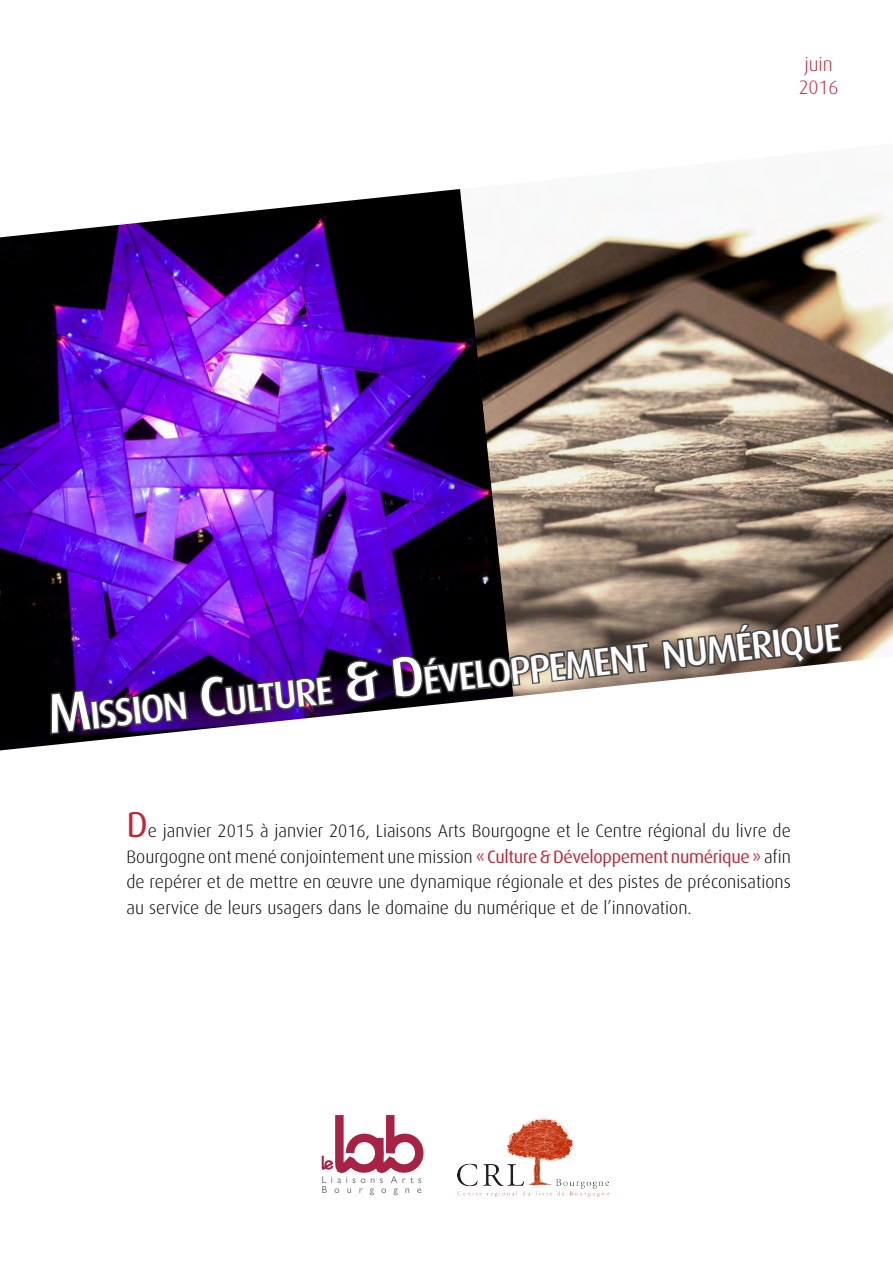
<style>
.page{position:relative;width:893px;height:1263px;background:#fff}
.page>*{position:absolute;margin:0;border:0;box-sizing:border-box;transform-origin:0 0}
.t1{font:500 38.85px "Dax";color:#fff}
.t2{font:300 19.5px/23.4px "Dax";color:#c0273b}
.t3{font:300 18px/25.5px "Dax";color:#000;text-align:justify}
.s1{font-size:55.5px}
.s2{font-weight:400;font-size:36px;color:#c0273b}
.s3{font-weight:400;color:#c0273b}
</style>
<div class="page">
<img style="left:0;top:189px;width:508px;height:561px">
<img style="left:460px;top:189px;width:433px;height:494px">
<svg style="left:321px;top:1115px;width:103px;height:80px"></svg>
<img style="left:458px;top:1117px;width:150px;height:80px">
<svg style="left:49px;top:688px;width:141px;height:50px;background:#36214d"></svg>
<img style="left:200px;top:673px;width:136px;height:45px">
<svg style="left:346px;top:660px;width:36px;height:43px;background:#21192b"></svg>
<svg style="left:390px;top:640px;width:261px;height:57px;background:#5c5255"></svg>
<svg style="left:660px;top:620px;width:184px;height:57px;background:#746961"></svg>
<p class="t2" style="left:799px;top:53px;width:41px">juin<br>2016</p>
<h1 class="t1" style="left:46px;top:698px;width:799px;rotate:-6deg"><span class="s1">M</span>ission <span class="s1">C</span>ulture <span class="s1">&amp; D</span>éveloppem ent num érique</h1>
<p class="t3" style="left:126px;top:819px;width:666px"><span class="s2">D</span>e janvier 2015 à janvier 2016, Liaisons Arts Bourgogne et le Centre régional du livre de Bourgogne ont mené conjointement une mission <span class="s3">« Culture &amp; Développement numérique »</span> afin de repérer et de mettre en œuvre une dynamique régionale et des pistes de préconisations au service de leurs usagers dans le domaine du numérique et de l’innovation.</p>
</div>
